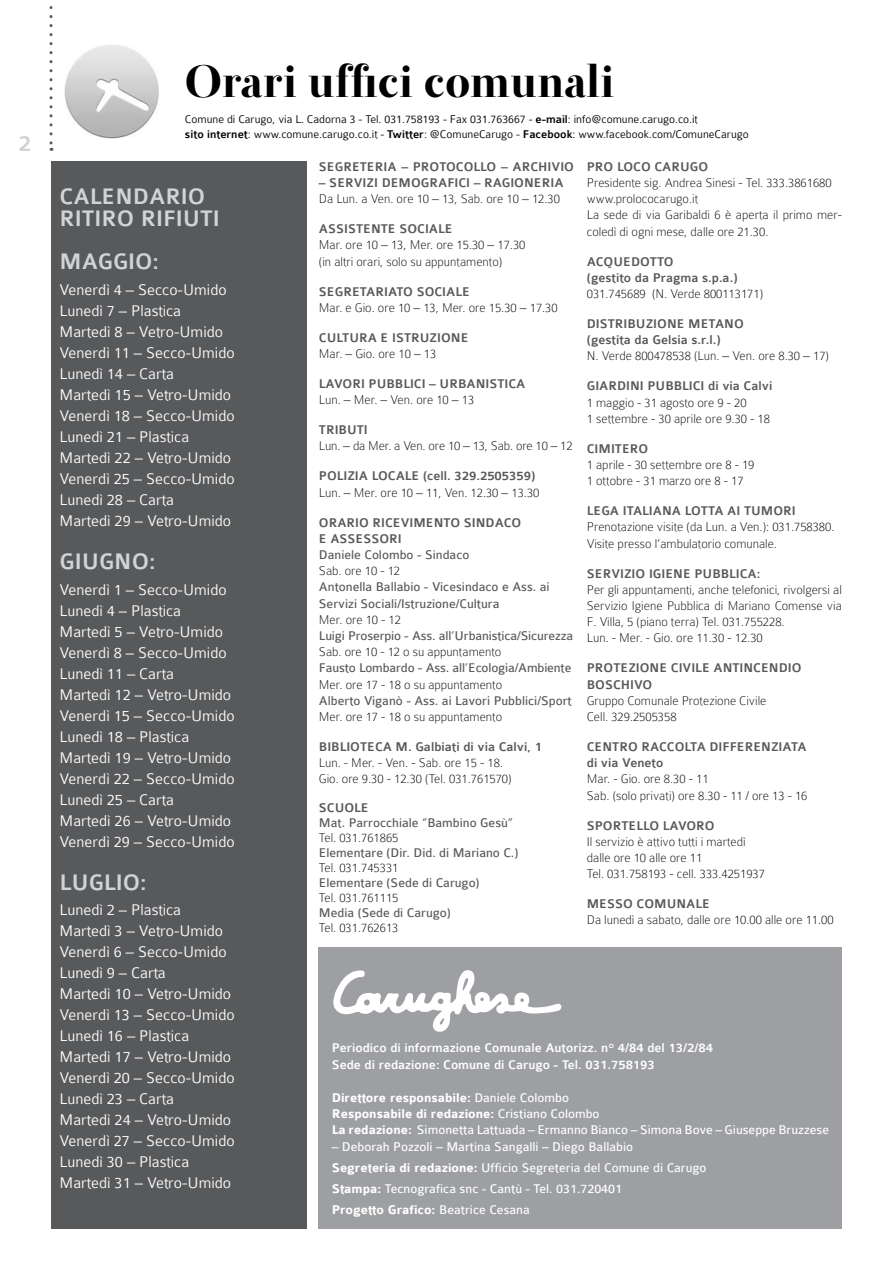
<style>
.page{position:relative;width:893px;height:1263px;background:#fff}
.page>*{position:absolute;margin:0;border:0;box-sizing:border-box;transform-origin:0 0}
.t1{font:45px "Otama ep";color:#000}
.t2{font:500 24px/22.2px "Colaborate";color:#d1d3d4}
.t3{font:300 16.5px/21px "Colaborate";color:#fff}
.t4{font:100 13.5px/16.2px "Colaborate";color:#000}
.t5{font:500 13.5px/16.2px "Colaborate";color:#58595b}
.t6{font:13.5px/21px "Colaborate";color:#fff}
.t7{font:13.5px/16.2px "Colaborate";color:#58595b}
.t8{font:500 13.5px/16.2px "Colaborate";color:#fff}
.t9{font:300 12px/14.4px "Colaborate";color:#000}
.s1{font-weight:500}
.s2{font-weight:700}
</style>
<div class="page">
<svg style="left:50px;top:6px;width:3px;height:145px"></svg>
<div style="left:319px;top:947px;width:523px;height:282px;background:#9d9fa2"></div>
<div style="left:51px;top:162px;width:255px;height:1067px;background:#58595b"></div>
<svg style="left:333px;top:970px;width:228px;height:62px"></svg>
<img style="left:64px;top:45px;width:95px;height:93px">
<h2 class="t2" style="left:18px;top:133px;width:14px">2</h2>
<h1 class="t1" style="left:185px;top:55px;width:431px">Orari uffici comunali</h1>
<p class="t9" style="left:185px;top:112px;width:565px">Comune di Carugo, via L. Cadorna 3 - Tel. 031.758193 - Fax 031.763667 - <span class="s1">e-mail</span>: info@comune.carugo.co.it<br><span class="s1">sito internet</span>: www.comune.carugo.co.it - <span class="s1">Twitter</span>: @ComuneCarugo - <span class="s1">Facebook</span>: www.facebook.com/ComuneCarugo</p>
<h2 class="t2" style="left:60px;top:186px;width:162px">CALENDARIO<br>RITIRO RIFIUTI</h2>
<h2 class="t2" style="left:60px;top:251px;width:101px">MAGGIO:</h2>
<p class="t3" style="left:60px;top:279px;width:177px">Venerdì 4 – Secco-Umido<br>Lunedì 7 – Plastica<br>Martedì 8 – Vetro-Umido<br>Venerdì 11 – Secco-Umido<br>Lunedì 14 – Carta<br>Martedì 15 – Vetro-Umido<br>Venerdì 18 – Secco-Umido<br>Lunedì 21 – Plastica<br>Martedì 22 – Vetro-Umido<br>Venerdì 25 – Secco-Umido<br>Lunedì 28 – Carta<br>Martedì 29 – Vetro-Umido</p>
<h2 class="t2" style="left:60px;top:551px;width:98px">GIUGNO:</h2>
<p class="t3" style="left:60px;top:579px;width:177px">Venerdì 1 – Secco-Umido<br>Lunedì 4 – Plastica<br>Martedì 5 – Vetro-Umido<br>Venerdì 8 – Secco-Umido<br>Lunedì 11 – Carta<br>Martedì 12 – Vetro-Umido<br>Venerdì 15 – Secco-Umido<br>Lunedì 18 – Plastica<br>Martedì 19 – Vetro-Umido<br>Venerdì 22 – Secco-Umido<br>Lunedì 25 – Carta<br>Martedì 26 – Vetro-Umido<br>Venerdì 29 – Secco-Umido</p>
<h2 class="t2" style="left:60px;top:871px;width:89px">LUGLIO:</h2>
<p class="t3" style="left:60px;top:900px;width:177px">Lunedì 2 – Plastica<br>Martedì 3 – Vetro-Umido<br>Venerdì 6 – Secco-Umido<br>Lunedì 9 – Carta<br>Martedì 10 – Vetro-Umido<br>Venerdì 13 – Secco-Umido<br>Lunedì 16 – Plastica<br>Martedì 17 – Vetro-Umido<br>Venerdì 20 – Secco-Umido<br>Lunedì 23 – Carta<br>Martedì 24 – Vetro-Umido<br>Venerdì 27 – Secco-Umido<br>Lunedì 30 – Plastica<br>Martedì 31 – Vetro-Umido</p>
<p class="t5" style="left:319px;top:159px;width:257px">SEGRETERIA – PROTOCOLLO – ARCHIVIO</p>
<p class="t5" style="left:319px;top:175px;width:246px">– SERVIZI DEMOGRAFICI – RAGIONERIA</p>
<p class="t4" style="left:319px;top:191px;width:243px">Da Lun. a Ven. ore 10 – 13, Sab. ore 10 – 12.30</p>
<p class="t5" style="left:319px;top:221px;width:135px">ASSISTENTE SOCIALE</p>
<p class="t4" style="left:319px;top:237px;width:208px">Mar. ore 10 – 13, Mer. ore 15.30 – 17.30 (in altri orari, solo su appuntamento)</p>
<p class="t5" style="left:319px;top:284px;width:153px">SEGRETARIATO SOCIALE</p>
<p class="t4" style="left:319px;top:299px;width:240px">Mar. e Gio. ore 10 – 13, Mer. ore 15.30 – 17.30</p>
<p class="t5" style="left:319px;top:330px;width:151px">CULTURA E ISTRUZIONE</p>
<p class="t4" style="left:319px;top:346px;width:119px">Mar. – Gio. ore 10 – 13</p>
<p class="t5" style="left:319px;top:376px;width:208px">LAVORI PUBBLICI – URBANISTICA</p>
<p class="t4" style="left:319px;top:392px;width:157px">Lun. – Mer. – Ven. ore 10 – 13</p>
<p class="t5" style="left:319px;top:422px;width:50px">TRIBUTI</p>
<p class="t4" style="left:319px;top:438px;width:255px">Lun. – da Mer. a Ven. ore 10 – 13, Sab. ore 10 – 12</p>
<p class="t5" style="left:319px;top:468px;width:218px">POLIZIA LOCALE (cell. 329.2505359)</p>
<p class="t4" style="left:319px;top:484px;width:222px">Lun. – Mer. ore 10 – 11, Ven. 12.30 – 13.30</p>
<p class="t5" style="left:319px;top:514px;width:204px">ORARIO RICEVIMENTO SINDACO<br>E ASSESSORI</p>
<p class="t7" style="left:319px;top:547px;width:152px">Daniele Colombo - Sindaco</p>
<p class="t4" style="left:319px;top:563px;width:83px">Sab. ore 10 - 12</p>
<p class="t7" style="left:319px;top:579px;width:232px">Antonella Ballabio - Vicesindaco e Ass. ai<br>Servizi Sociali/Istruzione/Cultura</p>
<p class="t4" style="left:319px;top:611px;width:84px">Mer. ore 10 - 12</p>
<p class="t7" style="left:319px;top:628px;width:256px">Luigi Proserpio - Ass. all’Urbanistica/Sicurezza</p>
<p class="t4" style="left:319px;top:644px;width:184px">Sab. ore 10 - 12 o su appuntamento</p>
<p class="t7" style="left:319px;top:660px;width:254px">Fausto Lombardo - Ass. all’Ecologia/Ambiente</p>
<p class="t4" style="left:319px;top:676px;width:185px">Mer. ore 17 - 18 o su appuntamento</p>
<p class="t7" style="left:319px;top:693px;width:254px">Alberto Viganò - Ass. ai Lavori Pubblici/Sport</p>
<p class="t4" style="left:319px;top:709px;width:185px">Mer. ore 17 - 18 o su appuntamento</p>
<p class="t5" style="left:319px;top:739px;width:225px">BIBLIOTECA M. Galbiati di via Calvi, 1</p>
<p class="t4" style="left:319px;top:755px;width:194px">Lun. - Mer. - Ven. - Sab. ore 15 - 18.<br>Gio. ore 9.30 - 12.30 (Tel. 031.761570)</p>
<p class="t5" style="left:319px;top:800px;width:51px">SCUOLE</p>
<p class="t7" style="left:319px;top:815px;width:196px">Mat. Parrocchiale “Bambino Gesù”</p>
<p class="t4" style="left:319px;top:829px;width:81px">Tel. 031.761865</p>
<p class="t7" style="left:319px;top:845px;width:201px">Elementare (Dir. Did. di Mariano C.)</p>
<p class="t4" style="left:319px;top:859px;width:81px">Tel. 031.745331</p>
<p class="t7" style="left:319px;top:875px;width:162px">Elementare (Sede di Carugo)</p>
<p class="t4" style="left:319px;top:889px;width:81px">Tel. 031.761115</p>
<p class="t7" style="left:319px;top:905px;width:133px">Media (Sede di Carugo)</p>
<p class="t4" style="left:319px;top:919px;width:81px">Tel. 031.762613</p>
<p class="t5" style="left:587px;top:159px;width:123px">PRO LOCO CARUGO</p>
<p class="t4" style="left:587px;top:175px;width:257px">Presidente sig. Andrea Sinesi - Tel. 333.3861680 www.prolococarugo.it<br>La sede di via Garibaldi 6 è aperta il primo mer&shy;coledì di ogni mese, dalle ore 21.30.</p>
<p class="t5" style="left:587px;top:253px;width:152px">ACQUEDOTTO<br>(gestito da Pragma s.p.a.)</p>
<p class="t4" style="left:587px;top:286px;width:178px">031.745689 (N. Verde 800113171)</p>
<p class="t5" style="left:587px;top:316px;width:159px">DISTRIBUZIONE METANO (gestita da Gelsia s.r.l.)</p>
<p class="t4" style="left:587px;top:348px;width:244px">N. Verde 800478538 (Lun. – Ven. ore 8.30 – 17)</p>
<p class="t5" style="left:587px;top:378px;width:187px">GIARDINI PUBBLICI di via Calvi</p>
<p class="t4" style="left:587px;top:394px;width:185px">1 maggio - 31 agosto ore 9 - 20<br>1 settembre - 30 aprile ore 9.30 - 18</p>
<p class="t5" style="left:587px;top:441px;width:63px">CIMITERO</p>
<p class="t4" style="left:587px;top:457px;width:169px">1 aprile - 30 settembre ore 8 - 19<br>1 ottobre - 31 marzo ore 8 - 17</p>
<p class="t5" style="left:587px;top:503px;width:210px">LEGA ITALIANA LOTTA AI TUMORI</p>
<p class="t4" style="left:587px;top:519px;width:249px">Prenotazione visite (da Lun. a Ven.): 031.758380.<br>Visite presso l’ambulatorio comunale.</p>
<p class="t5" style="left:587px;top:565px;width:175px">SERVIZIO IGIENE PUBBLICA:</p>
<p class="t4" style="left:587px;top:581px;width:257px">Per gli appuntamenti, anche telefonici, rivolgersi al Servizio Igiene Pubblica di Mariano Comense via F. Villa, 5 (piano terra) Tel. 031.755228.<br>Lun. - Mer. - Gio. ore 11.30 - 12.30</p>
<p class="t5" style="left:587px;top:660px;width:216px">PROTEZIONE CIVILE ANTINCENDIO<br>BOSCHIVO</p>
<p class="t4" style="left:587px;top:692px;width:181px">Gruppo Comunale Protezione Civile<br>Cell. 329.2505358</p>
<p class="t5" style="left:587px;top:739px;width:221px">CENTRO RACCOLTA DIFFERENZIATA di via Veneto</p>
<p class="t4" style="left:587px;top:771px;width:222px">Mar. - Gio. ore 8.30 - 11<br>Sab. (solo privati) ore 8.30 - 11 / ore 13 - 16</p>
<p class="t5" style="left:587px;top:817px;width:129px">SPORTELLO LAVORO</p>
<p class="t4" style="left:587px;top:833px;width:180px">Il servizio è attivo tutti i martedì dalle ore 10 alle ore 11<br>Tel. 031.758193 - cell. 333.4251937</p>
<p class="t5" style="left:587px;top:896px;width:125px">MESSO COMUNALE</p>
<p class="t4" style="left:587px;top:912px;width:248px">Da lunedì a sabato, dalle ore 10.00 alle ore 11.00</p>
<p class="t8" style="left:332px;top:1040px;width:383px">Periodico di informazione Comunale Autorizz. n° 4/84 del 13/2/84<br>Sede di redazione: Comune di Carugo - Tel. 031.758193</p>
<p class="t6" style="left:332px;top:1090px;width:499px;line-height:16.2px"><span class="s2">Direttore responsabile:</span> Daniele Colombo<br><span class="s2">Responsabile di redazione:</span> Cristiano Colombo<br><span class="s2">La redazione:</span> Simonetta Lattuada – Ermanno Bianco – Simona Bove – Giuseppe Bruzzese</p>
<p class="t6" style="left:332px;top:1136px;width:376px">– Deborah Pozzoli – Martina Sangalli – Diego Ballabio<br><span class="s2">Segreteria di redazione:</span> Ufficio Segreteria del Comune di Carugo <span class="s2">Stampa:</span> Tecnografica snc - Cantù - Tel. 031.720401<br><span class="s2">Progetto Grafico:</span> Beatrice Cesana</p>
</div>
